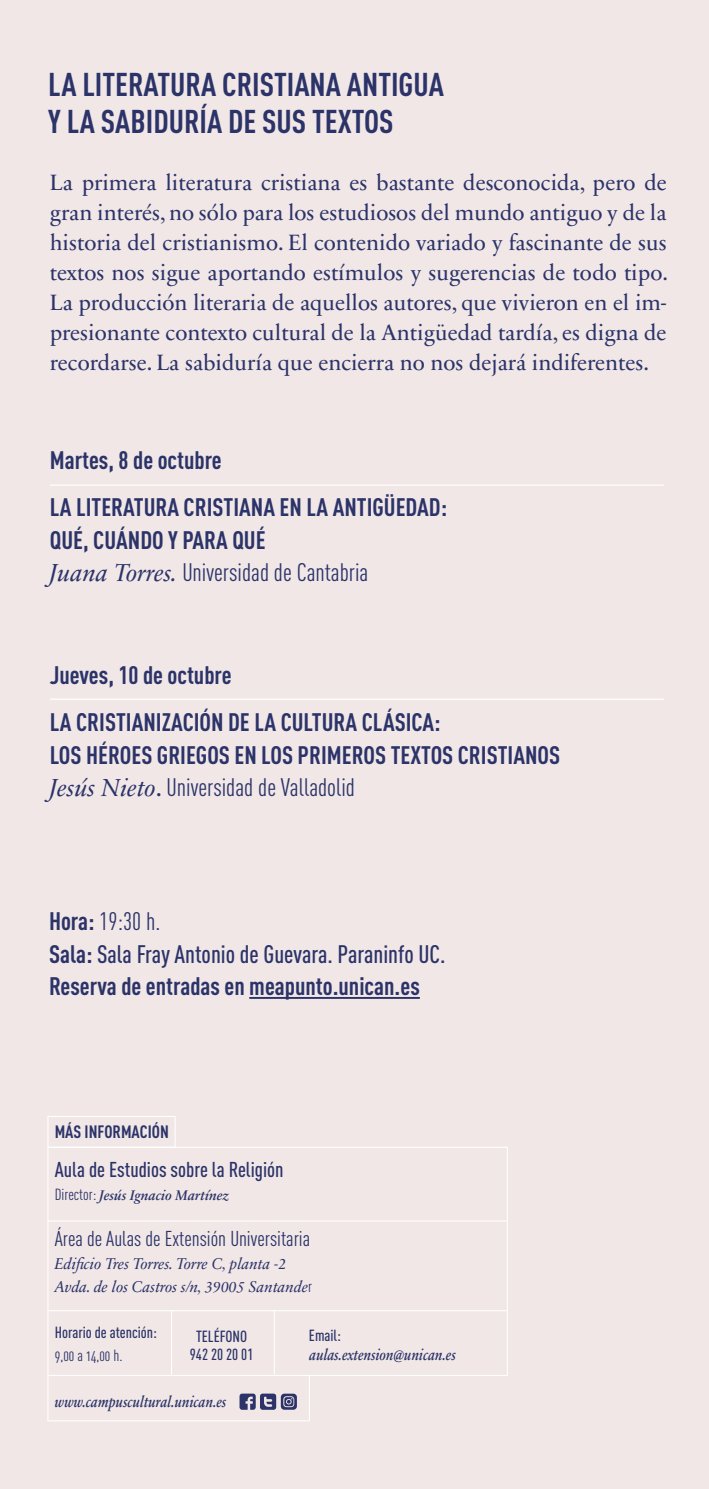
<style>
.page{position:relative;width:709px;height:1489px;background:#fff}
.page>*{position:absolute;margin:0;border:0;box-sizing:border-box;transform-origin:0 0}
.t1{font:700 32.5px/37.5px "DIN Cond";color:#2b3369}
.t2{font:700 25px/47.5px "DIN Cond";color:#2b3369}
.t3{font:25px "DIN Cond Regular Alternate";color:#2b3369}
.t4{font:22.5px/30px "Sabon Next LT";color:#2b3369;text-align:justify}
.t5{font:21.25px "DIN Cond Regular Alternate";color:#2b3369}
.t6{font:500 21.25px "DIN Cond";color:#2b3369}
.t7{font:700 17.75px "DIN Cond";color:#2b3369}
.t8{font:italic 16px/23px "Sabon Next LT";color:#2b3369}
.t9{font:italic 600 16px "Sabon Next LT";color:#2b3369;scale:.85 1}
.t10{font:500 16px/17.8px "DIN Cond";color:#2b3369;text-align:center}
.t11{font:16px "DIN Cond Regular Alternate";color:#2b3369}
.t12{font:italic 600 14.25px "Sabon Next LT";color:#2b3369}
.s1{font-family:"Sabon Next LT";font-style:italic}
.s2{font-family:"Sabon Next LT"}
.s3{font-weight:400}
.s4{font-weight:500}
.s5{font-family:"DIN Cond Regular Alternate";font-weight:400;font-style:normal;font-size:16px}
.s6{font-family:"DIN Cond Regular Alternate";font-style:normal}
</style>
<div class="page">
<div style="left:0;top:0;width:709px;height:1488px;background:#f1e7e6"></div>
<hr style="left:50px;top:484px;width:613px;height:1px;background:#fff">
<hr style="left:50px;top:698px;width:613px;height:1px;background:#fff">
<svg style="left:239px;top:1393px;width:58px;height:16px"></svg>
<hr style="left:47px;top:1374px;width:460px;height:1px;background:#fff">
<div style="left:47px;top:1115px;width:129px;height:32px;border:1px solid #fff"></div>
<hr style="left:48px;top:1220px;width:459px;height:1px;background:#fff">
<hr style="left:48px;top:1309px;width:459px;height:2px;background:#fff">
<hr style="left:171px;top:1310px;width:1px;height:64px;background:#fff">
<hr style="left:274px;top:1310px;width:1px;height:64px;background:#fff">
<hr style="left:309px;top:1374px;width:1px;height:47px;background:#fff">
<hr style="left:507px;top:1146px;width:1px;height:229px;background:#fff">
<hr style="left:47px;top:1146px;width:1px;height:274px;background:#fff">
<hr style="left:48px;top:1146px;width:459px;height:1px;background:#fff">
<hr style="left:47px;top:1420px;width:262px;height:1px;background:#fff">
<hr style="left:249px;top:996px;width:171px;height:2px;background:#2b3369">
<h1 class="t1" style="left:48px;top:64px;width:397px">LA LITERATURA CRISTIANA ANTIGUA<br>Y LA SABIDURÍA DE SUS TEXTOS</h1>
<p class="t4" style="left:50px;top:168px;width:620px">La primera literatura cristiana es bastante desconocida, pero de gran interés, no sólo para los estudiosos del mundo antiguo y de la historia del cristianismo. El contenido variado y fascinante de sus textos nos sigue aportando estímulos y sugerencias de todo tipo.<br>La producción literaria de aquellos autores, que vivieron en el im&shy;presionante contexto cultural de la Antigüedad tardía, es digna de recordarse. La sabiduría que encierra no nos dejará indiferentes.</p>
<p class="t2" style="left:50px;top:435px;width:399px">Martes, 8 de octubre<br>LA LITERATURA CRISTIANA EN LA ANTIGÜEDAD:</p>
<p class="t2" style="left:50px;top:515px;width:217px">QUÉ, CUÁNDO Y PARA QUÉ</p>
<p class="t3" style="left:50px;top:557px;width:320px"><span class="s1">Juana Torres.</span> Universidad de Cantabria</p>
<p class="t2" style="left:50px;top:650px;width:392px">Jueves, 10 de octubre<br>LA CRISTIANIZACIÓN DE LA CULTURA CLÁSICA:</p>
<p class="t2" style="left:50px;top:730px;width:512px">LOS HÉROES GRIEGOS EN LOS PRIMEROS TEXTOS CRISTIANOS</p>
<p class="t3" style="left:50px;top:772px;width:307px"><span class="s1">Jesús Nieto</span><span class="s2">.</span> Universidad de Valladolid</p>
<p class="t2" style="left:49px;top:904px;width:398px;line-height:32.5px">Hora: <span class="s3">19:30 h.<br></span>Sala: <span class="s4">Sala Fray Antonio de Guevara. Paraninfo UC.<br></span>Reserva de entradas en meapunto.unican.es</p>
<p class="t7" style="left:55px;top:1120px;width:116px">MÁS INFORMACIÓN</p>
<p class="t6" style="left:55px;top:1156px;width:230px">Aula de Estudios sobre la Religión</p>
<p class="t12" style="left:55px;top:1186px;width:176px"><span class="s5">Director:</span> Jesús Ignacio Martínez</p>
<p class="t5" style="left:55px;top:1226px;width:257px">Área de Aulas de Extensión Universitaria</p>
<p class="t8" style="left:55px;top:1252px;width:259px">Edificio Tres Torres. Torre C, planta -2<br>Avda. de los Castros s/n, 39005 Santande<span class="s6">r</span></p>
<p class="t10" style="left:55px;top:1322px;width:104px">Horario de atención:</p>
<p class="t11" style="left:55px;top:1345px;width:69px">9,00 a 14,00 h.</p>
<p class="t9" style="left:55px;top:1391px;width:203px">www.campuscultural.unican.es</p>
<p class="t10" style="left:190px;top:1327px;width:65px">TELÉFONO<br>942 20 20 01</p>
<p class="t10" style="left:309px;top:1326px;width:34px">Email:</p>
<p class="t9" style="left:309px;top:1344px;width:174px">aulas.extension@unican.es</p>
</div>
